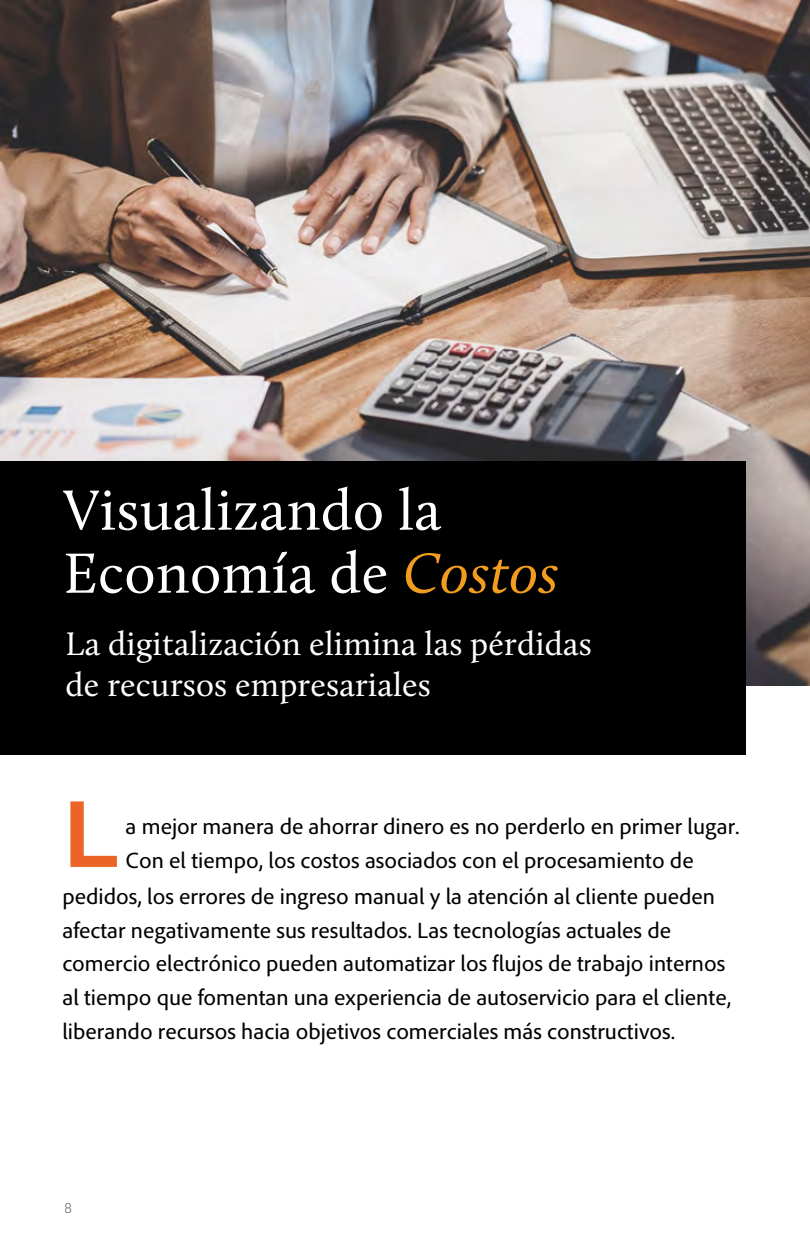
<style>
.page{position:relative;width:810px;height:1256px;background:#fff}
.page>*{position:absolute;margin:0;border:0;box-sizing:border-box;transform-origin:0 0}
.t1{font:700 92.25px "Arial";color:#ec6526}
.t2{font:58.5px/63px "Calluna";letter-spacing:.01em;color:#fff}
.t3{font:33.75px/40.5px "Calluna";letter-spacing:.005em;color:#fff}
.t4{font:22.5px/33.8px "Adobe Clean";color:#000}
.t5{font:300 15.75px "Adobe Clean";color:#000}
.s1{font-style:italic;color:#f29d1e}
</style>
<div class="page">
<img style="left:0;top:0;width:810px;height:685px">
<div style="left:0;top:462px;width:745px;height:293px;background:#000"></div>
<h2 class="t2" style="left:63px;top:478px;width:497px">Visualizando la<br>Economía de <span class="s1">Costos</span></h2>
<h3 class="t3" style="left:66px;top:623px;width:528px">La digitalización elimina las pérdidas de recursos empresariales</h3>
<h1 class="t1" style="left:63px;top:769px;width:58px">L</h1>
<p class="t4" style="left:126px;top:809px;width:616px">a mejor manera de ahorrar dinero es no perderlo en primer lugar.</p>
<p class="t4" style="left:62px;top:841px;width:654px;line-height:36px;text-indent:63px">Con el tiempo, los costos asociados con el procesamiento de pedidos, los errores de ingreso manual y la atención al cliente pueden</p>
<p class="t4" style="left:62px;top:912px;width:670px">afectar negativamente sus resultados. Las tecnologías actuales de comercio electrónico pueden automatizar los flujos de trabajo internos al tiempo que fomentan una experiencia de autoservicio para el cliente, liberando recursos hacia objetivos comerciales más constructivos.</p>
<p class="t5" style="left:65px;top:1199px;width:9px">8</p>
</div>
